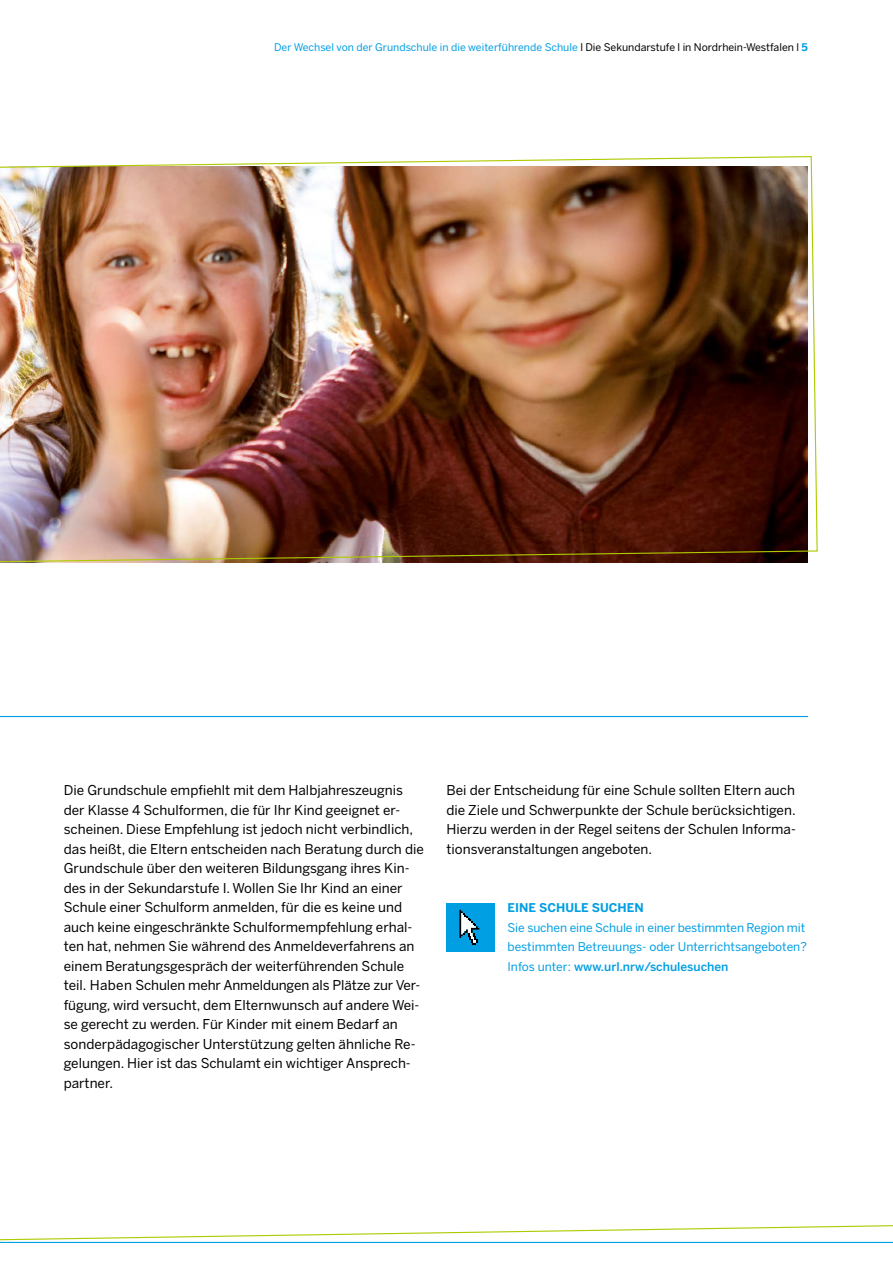
<style>
.page{position:relative;width:893px;height:1263px;background:#fff}
.page>*{position:absolute;margin:0;border:0;box-sizing:border-box;transform-origin:0 0}
.t1{font:13.5px/19.5px "Benton Sans";color:#000}
.t2{font:12px/19.5px "Benton Sans";letter-spacing:-.01em;color:#009ee3}
.t3{font:700 12px "Benton Sans";color:#009ee3}
.t4{font:10.5px "Benton Sans";color:#009ee3}
.s1{color:#000}
.s2{font-weight:700}
.s3{font-weight:500}
</style>
<div class="page">
<svg style="left:0;top:1225px;width:893px;height:18px"></svg>
<hr style="left:0;top:716px;width:808px;height:1px;background:#009ee3">
<div style="left:447px;top:903px;width:48px;height:48px;background:#009ee3"></div>
<svg style="left:459px;top:910px;width:20px;height:34px"></svg>
<img style="left:0;top:156px;width:818px;height:407px">
<p class="t4" style="left:274px;top:41px;width:535px">Der Wechsel von der Grundschule in die weiterführende Schule <span class="s1">l Die Sekundarstufe l in Nordrhein-Westfalen l</span> <span class="s2">5</span></p>
<p class="t1" style="left:64px;top:780px;width:362px">Die Grundschule empfiehlt mit dem Halbjahreszeugnis der Klasse 4 Schulformen, die für Ihr Kind geeignet er&shy;scheinen. Diese Empfehlung ist jedoch nicht verbindlich, das heißt, die Eltern entscheiden nach Beratung durch die Grundschule über den weiteren Bildungsgang ihres Kin&shy;des in der Sekundarstufe I. Wollen Sie Ihr Kind an einer Schule einer Schulform anmelden, für die es keine und auch keine eingeschränkte Schulformempfehlung erhal&shy;ten hat, nehmen Sie während des Anmeldeverfahrens an einem Beratungsgespräch der weiterführenden Schule teil. Haben Schulen mehr Anmeldungen als Plätze zur Ver&shy;fügung, wird versucht, dem Elternwunsch auf andere Wei&shy;se gerecht zu werden. Für Kinder mit einem Bedarf an sonderpädagogischer Unterstützung gelten ähnliche Re&shy;gelungen. Hier ist das Schulamt ein wichtiger Ansprech&shy;partner.</p>
<p class="t1" style="left:446px;top:780px;width:351px;text-align:justify">Bei der Entscheidung für eine Schule sollten Eltern auch die Ziele und Schwerpunkte der Schule berücksichtigen.<br>Hierzu werden in der Regel seitens der Schulen Informa&shy;tionsveranstaltungen angeboten.</p>
<p class="t3" style="left:507px;top:900px;width:138px">EINE SCHULE SUCHEN</p>
<p class="t2" style="left:507px;top:917px;width:301px">Sie suchen eine Schule in einer bestimmten Region mit bestimmten Betreuungs- oder Unterrichtsangeboten?<br>Infos unter: <span class="s3">www.url.nrw/schulesuchen</span></p>
</div>
